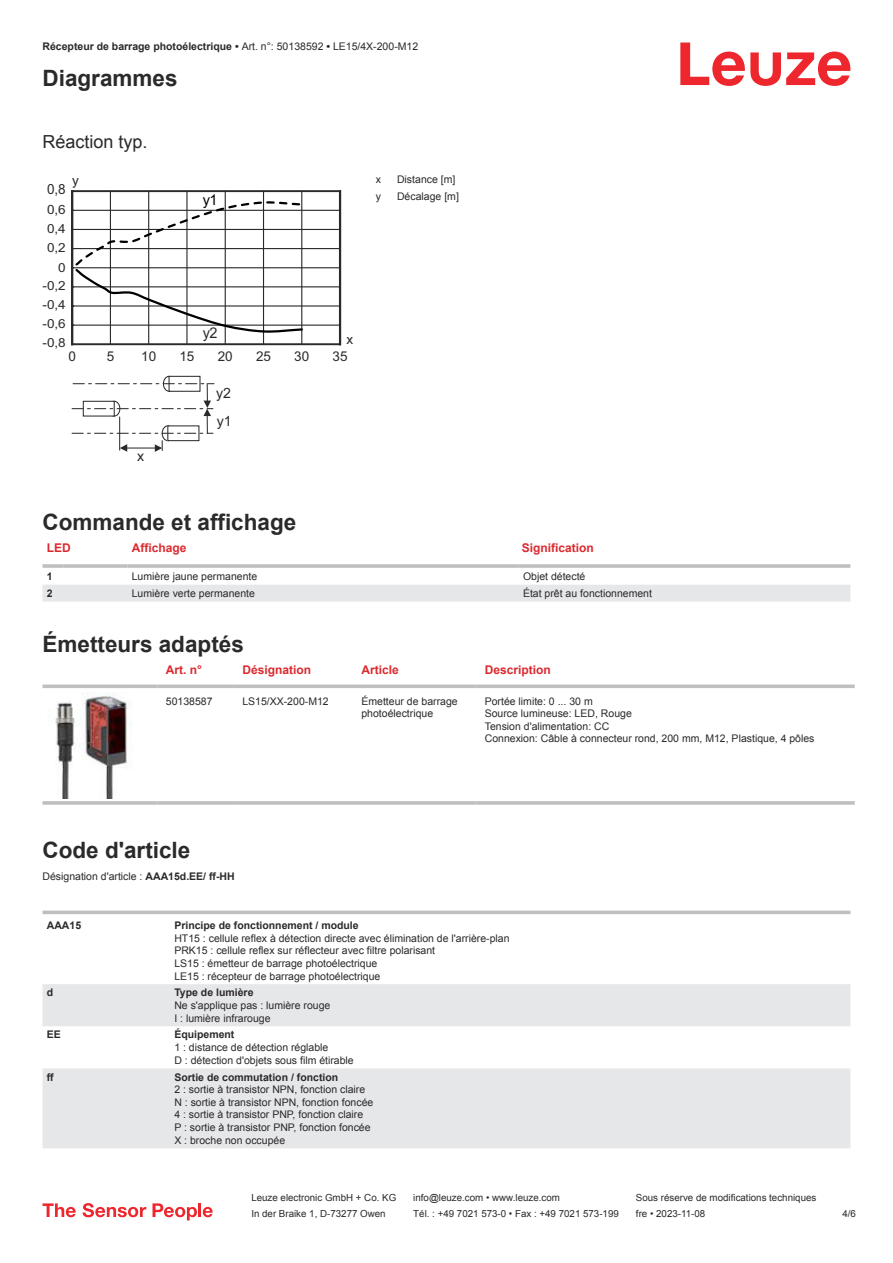
<style>
.page{position:relative;width:893px;height:1263px;background:#fff}
.page>*{position:absolute;margin:0;border:0;box-sizing:border-box;transform-origin:0 0}
.t1{font:700 22.5px "Arial";color:#2b292a}
.t2{font:18px "Arial";color:#2b292a}
.t3{font:14.85px "Arial";color:#2b292a}
.t4{font:14.85px "Arial";color:#000}
.t5{font:14.1px/27.8px "Arial";color:#2b292a}
.t6{font:13.95px "Arial";color:#2b292a;scale:.96 1}
.t7{font:13.5px "Arial";color:#2b292a}
.t8{font:12.75px "Arial";color:#2b292a;scale:1.06 1}
.t9{font:12.45px/19.2px "Arial";color:#2b292a;scale:1.08 1}
.t10{font:700 12px "Arial";color:#db2a30}
.t11{font:10.5px/12.6px "Arial";color:#2b292a}
.t12{font:700 10.5px "Arial";color:#2b292a}
.t13{font:9.75px "Arial";color:#2b292a}
.s1{font-weight:400}
.s2{font-weight:700}
</style>
<div class="page">
<svg style="left:680px;top:43px;width:170px;height:43px"></svg>
<div style="left:43px;top:585px;width:807px;height:17px;background:#e6e7e9"></div>
<hr style="left:43px;top:564px;width:21px;height:4px;background:#c8cacb">
<hr style="left:64px;top:564px;width:64px;height:4px;background:#c9cbcc">
<hr style="left:128px;top:564px;width:391px;height:4px;background:#c8cacb">
<hr style="left:519px;top:564px;width:331px;height:4px;background:#bdbfc1">
<svg style="left:43px;top:684px;width:114px;height:4px"></svg>
<svg style="left:157px;top:684px;width:77px;height:4px"></svg>
<svg style="left:234px;top:684px;width:119px;height:4px"></svg>
<svg style="left:353px;top:684px;width:123px;height:4px"></svg>
<svg style="left:476px;top:684px;width:379px;height:4px;background:#c5c7c9"></svg>
<svg style="left:43px;top:801px;width:114px;height:4px"></svg>
<hr style="left:157px;top:801px;width:77px;height:4px;background:#c6c8c9">
<svg style="left:234px;top:801px;width:119px;height:4px"></svg>
<svg style="left:353px;top:801px;width:123px;height:4px"></svg>
<hr style="left:476px;top:801px;width:379px;height:4px;background:#c6c8c9">
<img style="left:55px;top:693px;width:77px;height:106px">
<svg style="left:43px;top:914px;width:807px;height:1px"></svg>
<svg style="left:43px;top:984px;width:807px;height:164px;fill:#e6e7e9"></svg>
<svg style="left:43px;top:910px;width:127px;height:4px"></svg>
<svg style="left:170px;top:910px;width:680px;height:4px;background:#c7c8ca"></svg>
<svg style="left:43px;top:1203px;width:33px;height:14px"></svg>
<svg style="left:83px;top:1203px;width:63px;height:14px"></svg>
<svg style="left:153px;top:1203px;width:44px;height:17px"></svg>
<hr style="left:198px;top:1203px;width:3px;height:14px;background:#ed272d">
<svg style="left:203px;top:1207px;width:10px;height:10px"></svg>
<hr style="left:73px;top:210px;width:267px;height:1px;background:#2b292a">
<hr style="left:73px;top:229px;width:267px;height:1px;background:#2b292a">
<hr style="left:74px;top:248px;width:266px;height:1px;background:#2b292a">
<hr style="left:73px;top:267px;width:267px;height:1px;background:#2b292a">
<hr style="left:73px;top:286px;width:267px;height:1px;background:#2b292a">
<hr style="left:73px;top:305px;width:267px;height:2px;background:#2b292a">
<hr style="left:74px;top:325px;width:266px;height:1px;background:#2b292a">
<div style="left:71px;top:190px;width:270px;height:155px;border:2px solid #2b292a"></div>
<hr style="left:71px;top:191px;width:2px;height:153px;background:#2b292a">
<hr style="left:110px;top:191px;width:1px;height:153px;background:#2b292a">
<hr style="left:148px;top:191px;width:1px;height:153px;background:#2b292a">
<hr style="left:186px;top:191px;width:2px;height:153px;background:#2b292a">
<hr style="left:225px;top:191px;width:1px;height:153px;background:#2b292a">
<hr style="left:263px;top:191px;width:1px;height:153px;background:#2b292a">
<hr style="left:301px;top:191px;width:1px;height:153px;background:#2b292a">
<hr style="left:339px;top:191px;width:2px;height:153px;background:#2b292a">
<div style="left:162px;top:425px;width:12px;height:16px;border:1px solid #2b292a;border-radius:50%"></div>
<div style="left:168px;top:426px;width:31px;height:15px;background:#fff"></div>
<div style="left:167px;top:425px;width:32px;height:16px;border:1px solid #2b292a"></div>
<svg style="left:120px;top:441px;width:43px;height:11px"></svg>
<hr style="left:119px;top:417px;width:1px;height:33px;background:#2b292a">
<div style="left:163px;top:376px;width:12px;height:16px;border:1px solid #2b292a;border-radius:50%"></div>
<div style="left:169px;top:376px;width:31px;height:15px;background:#fff"></div>
<div style="left:169px;top:376px;width:31px;height:16px;border:1px solid #2b292a"></div>
<svg style="left:72px;top:383px;width:142px;height:51px"></svg>
<svg style="left:73px;top:200px;width:231px;height:134px"></svg>
<p class="t12" style="left:43px;top:43px;width:377px">Récepteur de barrage photoélectrique • <span class="s1">Art. n°: 50138592</span> • <span class="s1">LE15/4X-200-M12</span></p>
<h1 class="t1" style="left:43px;top:70px;width:137px">Diagrammes</h1>
<h2 class="t2" style="left:43px;top:135px;width:107px">Réaction typ.</h2>
<p class="t7" style="left:72px;top:175px;width:8px">y</p>
<h3 class="t6" style="left:47px;top:184px;width:21px">0,8</h3>
<p class="t8" style="left:47px;top:204px;width:19px">0,6</p>
<p class="t9" style="left:47px;top:220px;width:19px">0,4</p>
<p class="t9" style="left:47px;top:239px;width:19px">0,2</p>
<p class="t9" style="left:58px;top:259px;width:8px">0</p>
<p class="t9" style="left:43px;top:277px;width:23px">-0,2</p>
<p class="t9" style="left:43px;top:296px;width:23px">-0,4</p>
<p class="t9" style="left:43px;top:315px;width:23px">-0,6 -0,8</p>
<h3 class="t4" style="left:203px;top:194px;width:16px">y1</h3>
<h3 class="t3" style="left:203px;top:327px;width:16px">y2</h3>
<p class="t7" style="left:346px;top:334px;width:8px">x</p>
<p class="t7" style="left:68px;top:351px;width:9px">0</p>
<p class="t7" style="left:141px;top:351px;width:17px">10</p>
<p class="t7" style="left:218px;top:351px;width:17px">20</p>
<p class="t7" style="left:294px;top:351px;width:17px">30</p>
<p class="t7" style="left:107px;top:351px;width:9px">5</p>
<p class="t7" style="left:179px;top:351px;width:17px">15</p>
<p class="t7" style="left:256px;top:351px;width:17px">25</p>
<p class="t7" style="left:333px;top:351px;width:17px">35</p>
<h3 class="t5" style="left:216px;top:380px;width:17px">y2 y1</h3>
<h3 class="t5" style="left:137px;top:444px;width:9px">x</h3>
<p class="t11" style="left:376px;top:174px;width:7px">x</p>
<p class="t11" style="left:397px;top:174px;width:60px">Distance [m]</p>
<p class="t11" style="left:376px;top:191px;width:7px">y</p>
<p class="t11" style="left:397px;top:191px;width:63px">Décalage [m]</p>
<h1 class="t1" style="left:43px;top:514px;width:255px">Commande et affichage</h1>
<p class="t10" style="left:47px;top:543px;width:25px">LED</p>
<p class="t10" style="left:132px;top:543px;width:56px">Affichage</p>
<p class="t10" style="left:522px;top:543px;width:74px">Signification</p>
<p class="t12" style="left:47px;top:572px;width:7px">1</p>
<p class="t11" style="left:132px;top:571px;width:127px">Lumière jaune permanente</p>
<p class="t11" style="left:523px;top:571px;width:64px">Objet détecté</p>
<p class="t12" style="left:47px;top:589px;width:7px">2</p>
<p class="t11" style="left:132px;top:588px;width:125px">Lumière verte permanente</p>
<p class="t11" style="left:523px;top:588px;width:130px">État prêt au fonctionnement</p>
<h1 class="t1" style="left:43px;top:635px;width:203px">Émetteurs adaptés</h1>
<p class="t10" style="left:166px;top:665px;width:38px">Art. n°</p>
<p class="t10" style="left:242px;top:665px;width:70px">Désignation</p>
<p class="t10" style="left:361px;top:665px;width:39px">Article</p>
<p class="t10" style="left:485px;top:665px;width:68px">Description</p>
<p class="t11" style="left:166px;top:695px;width:48px">50138587</p>
<p class="t11" style="left:242px;top:695px;width:88px">LS15/XX-200-M12</p>
<p class="t11" style="left:361px;top:695px;width:98px">Émetteur de barrage photoélectrique</p>
<p class="t11" style="left:485px;top:695px;width:331px">Portée limite: 0 ... 30 m<br>Source lumineuse: LED, Rouge<br>Tension d'alimentation: CC<br>Connexion: Câble à connecteur rond, 200 mm, M12, Plastique, 4 pôles</p>
<h1 class="t1" style="left:43px;top:841px;width:149px">Code d'article</h1>
<p class="t11" style="left:43px;top:871px;width:194px">Désignation d'article : <span class="s2">AAA15d.EE/ ff-HH</span></p>
<p class="t12" style="left:47px;top:921px;width:36px">AAA15</p>
<p class="t12" style="left:174px;top:921px;width:186px">Principe de fonctionnement / module</p>
<p class="t11" style="left:174px;top:933px;width:337px">HT15 : cellule reflex à détection directe avec élimination de l'arrière-plan PRK15 : cellule reflex sur réflecteur avec filtre polarisant<br>LS15 : émetteur de barrage photoélectrique<br>LE15 : récepteur de barrage photoélectrique</p>
<p class="t12" style="left:47px;top:989px;width:8px">d</p>
<p class="t12" style="left:174px;top:989px;width:81px">Type de lumière</p>
<p class="t11" style="left:174px;top:1000px;width:158px">Ne s'applique pas : lumière rouge<br>I : lumière infrarouge</p>
<p class="t12" style="left:47px;top:1031px;width:16px">EE</p>
<p class="t12" style="left:174px;top:1031px;width:62px">Équipement</p>
<p class="t11" style="left:174px;top:1042px;width:181px">1 : distance de détection réglable<br>D : détection d'objets sous film étirable</p>
<p class="t12" style="left:47px;top:1073px;width:8px">ff</p>
<p class="t12" style="left:174px;top:1073px;width:165px">Sortie de commutation / fonction</p>
<p class="t11" style="left:174px;top:1084px;width:200px">2 : sortie à transistor NPN, fonction claire N : sortie à transistor NPN, fonction foncée 4 : sortie à transistor PNP, fonction claire<br>P : sortie à transistor PNP, fonction foncée X : broche non occupée</p>
<p class="t13" style="left:251px;top:1194px;width:146px">Leuze electronic GmbH + Co. KG</p>
<p class="t13" style="left:413px;top:1194px;width:148px">info@leuze.com • www.leuze.com</p>
<p class="t13" style="left:636px;top:1194px;width:182px">Sous réserve de modifications techniques</p>
<p class="t13" style="left:251px;top:1210px;width:136px">In der Braike 1, D-73277 Owen</p>
<p class="t13" style="left:413px;top:1210px;width:207px">Tél. : +49 7021 573-0 • Fax : +49 7021 573-199</p>
<p class="t13" style="left:636px;top:1210px;width:71px">fre • 2023-11-08</p>
<p class="t13" style="left:842px;top:1210px;width:15px">4 /6</p>
</div>
